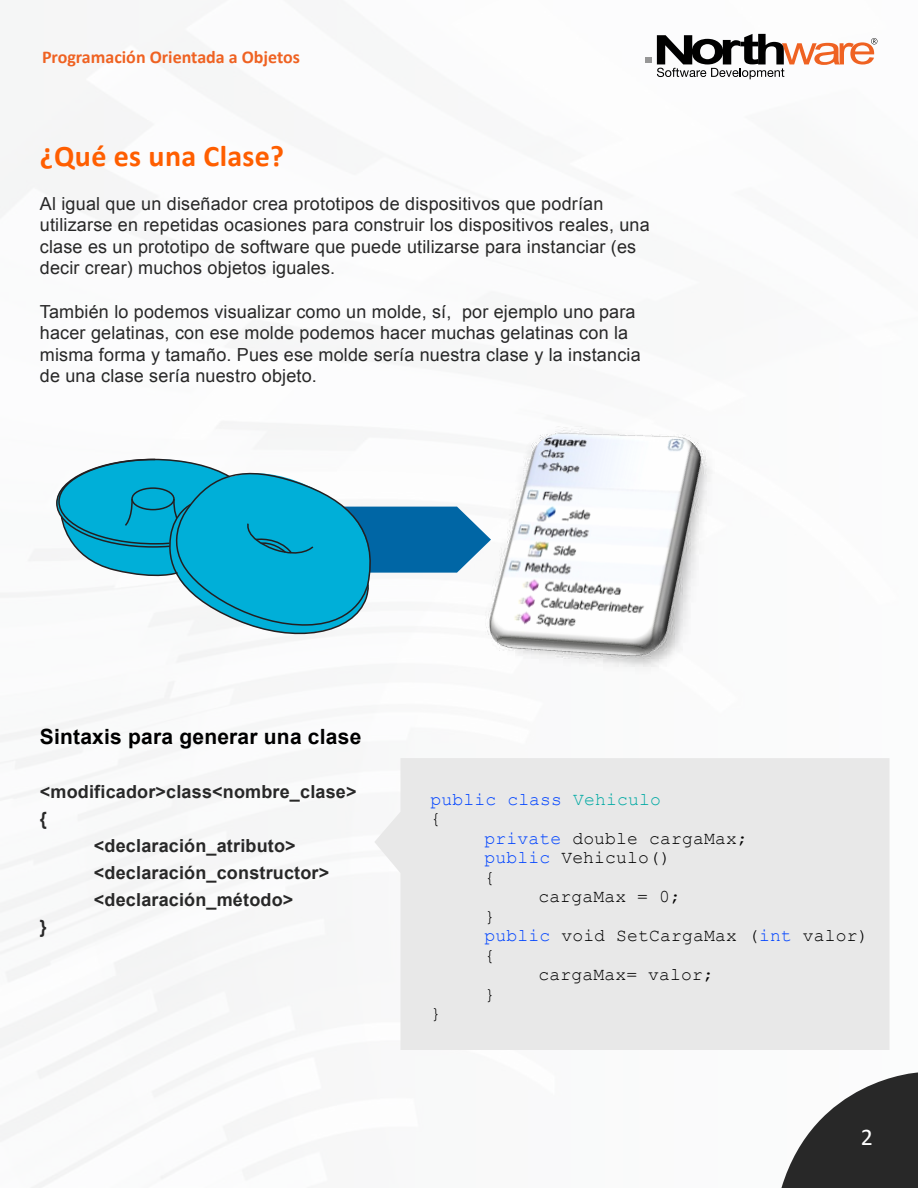
<style>
.page{position:relative;width:918px;height:1188px;background:#fff}
.page>*{position:absolute;margin:0;border:0;box-sizing:border-box;transform-origin:0 0}
.t1{font:700 30px "Calibri";letter-spacing:.01em;color:#ff5e00}
.t2{font:24px "Calibri";color:#fff}
.t3{font:700 21px "Arial";letter-spacing:.01em;color:#000}
.t4{font:18px/21.6px "Arial";letter-spacing:.01em;color:#282828}
.t5{font:700 18px "Arial";letter-spacing:.01em;color:#282828}
.t6{font:18px "Courier New";letter-spacing:.01em;color:#000}
.t7{font:700 18px "Calibri";color:#ef6222}
.t8{font:18px/19.5px "Courier New";letter-spacing:.01em;color:#0043ff}
.s1{color:#00a9a3}
.s2{color:#000}
.s3{color:#0043ff}
</style>
<div class="page">
<svg style="left:781px;top:1073px;width:137px;height:115px"></svg>
<svg style="left:645px;top:58px;width:6px;height:5px"></svg>
<svg style="left:657px;top:34px;width:220px;height:45px"></svg>
<div style="left:374px;top:758px;width:516px;height:292px;background:#e8e8e8"></div>
<svg style="left:55px;top:458px;width:404px;height:188px"></svg>
<img style="left:459px;top:419px;width:279px;height:266px">
<p class="t7" style="left:42px;top:46px;width:260px">Programación Orientada a Objetos</p>
<h1 class="t1" style="left:40px;top:137px;width:246px">¿Qué es una Clase?</h1>
<p class="t4" style="left:40px;top:193px;width:611px">Al igual que un diseñador crea prototipos de dispositivos que podrían utilizarse en repetidas ocasiones para construir los dispositivos reales, una clase es un prototipo de software que puede utilizarse para instanciar (es decir crear) muchos objetos iguales.</p>
<p class="t4" style="left:40px;top:301px;width:602px">También lo podemos visualizar como un molde, sí, por ejemplo uno para hacer gelatinas, con ese molde podemos hacer muchas gelatinas con la misma forma y tamaño. Pues ese molde sería nuestra clase y la instancia de una clase sería nuestro objeto.</p>
<p class="t3" style="left:40px;top:723px;width:323px">Sintaxis para generar una clase</p>
<p class="t5" style="left:40px;top:780px;width:318px">&lt;modificador&gt;class&lt;nombre_clase&gt;</p>
<p class="t5" style="left:40px;top:807px;width:9px">{</p>
<p class="t5" style="left:94px;top:834px;width:203px">&lt;declaración_atributo&gt;</p>
<p class="t5" style="left:94px;top:861px;width:237px">&lt;declaración_constructor&gt;</p>
<p class="t5" style="left:94px;top:888px;width:201px">&lt;declaración_método&gt;</p>
<p class="t5" style="left:40px;top:915px;width:9px">}</p>
<p class="t8" style="left:431px;top:789px;width:232px">public class <span class="s1">Vehiculo </span><span class="s2">{</span></p>
<p class="t6" style="left:485px;top:827px;width:265px"><span class="s3">private</span> double cargaMax;</p>
<p class="t6" style="left:485px;top:846px;width:188px"><span class="s3">public</span> Vehiculo()</p>
<p class="t6" style="left:485px;top:866px;width:12px">{</p>
<p class="t6" style="left:539px;top:885px;width:144px">cargaMax = 0;</p>
<p class="t6" style="left:485px;top:905px;width:12px">}</p>
<p class="t6" style="left:485px;top:924px;width:386px"><span class="s3">public</span> void SetCargaMax (<span class="s3">int</span> valor)</p>
<p class="t6" style="left:485px;top:944px;width:12px">{</p>
<p class="t6" style="left:539px;top:963px;width:177px">cargaMax= valor;</p>
<p class="t6" style="left:485px;top:983px;width:12px">}</p>
<p class="t6" style="left:431px;top:1002px;width:12px">}</p>
<h2 class="t2" style="left:861px;top:1122px;width:14px">2</h2>
</div>
